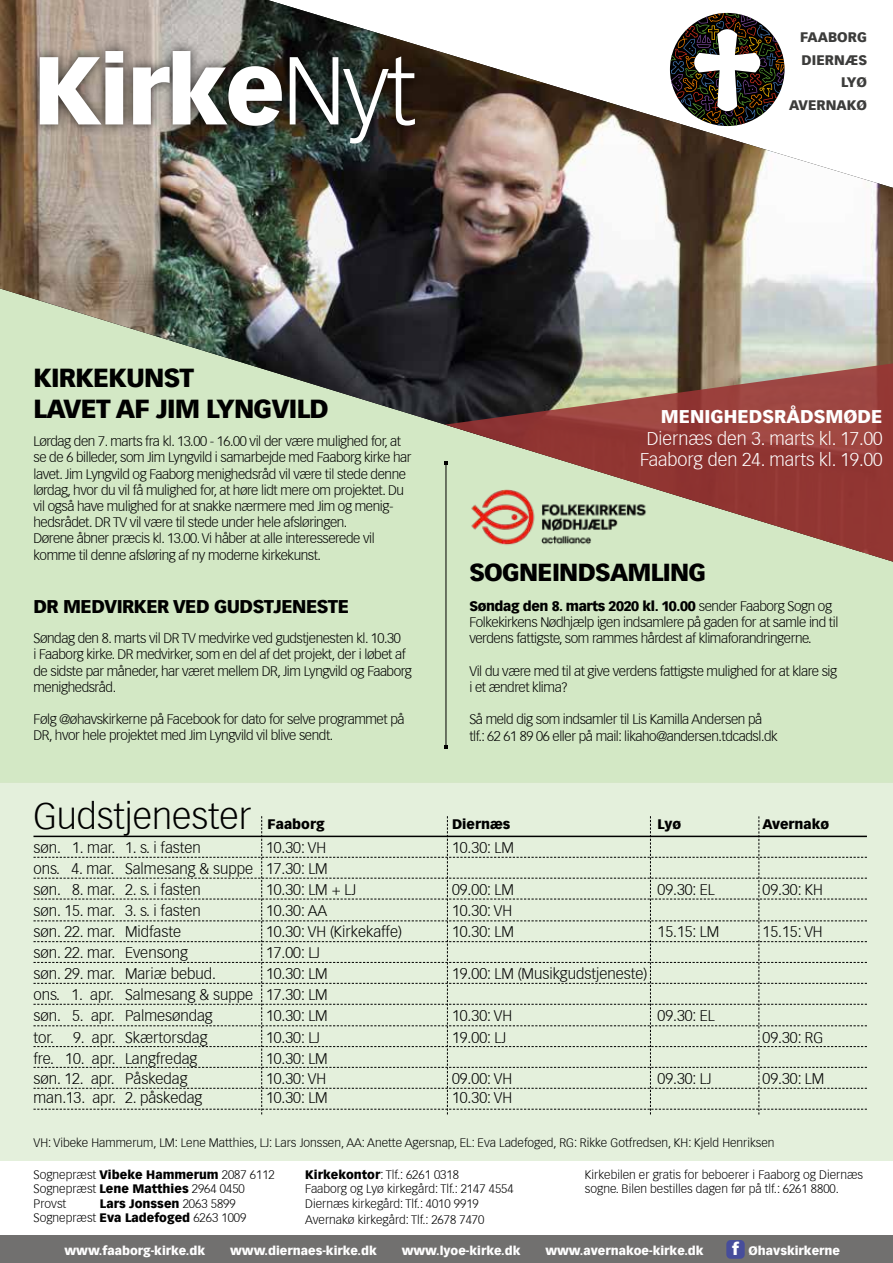
<style>
.page{position:relative;width:893px;height:1263px;background:#fff}
.page>*{position:absolute;margin:0;border:0;box-sizing:border-box;transform-origin:0 0}
.t1{font:900 94.5px "Vectora LH95";letter-spacing:-.025em;color:#fff}
.t2{font:300 36px "Vectora LH45";color:#000}
.t3{font:900 25.5px/30.6px "Vectora LH95";letter-spacing:-.03em;color:#000}
.t4{font:900 24px "Vectora LH95";letter-spacing:-.03em;color:#000}
.t5{font:300 18px/21.6px "Vectora LH45";color:#fff;text-align:center}
.t6{font:900 18px "Vectora LH95";letter-spacing:-.03em;color:#000}
.t7{font:900 18px "Vectora LH95";color:#fff}
.t8{font:300 15px/21px "Vectora LH45";color:#000}
.t9{font:300 13.5px/16.2px "Vectora LH45";letter-spacing:-.03em;color:#000}
.t10{font:900 13.5px "Vectora LH95";letter-spacing:-.015em;color:#000}
.t11{font:900 13.5px/22.5px "Vectora LH95";color:#3c3c3b;text-align:right}
.t12{font:300 12px/14.4px "Vectora LH45";color:#000}
.t13{font:900 12px "Vectora LH95";color:#fff}
.t14{font:900 12px "Vectora LH95";color:#000}
.s1{font-family:"Vectora LH45";font-weight:300}
.s2{font-family:"Vectora LH95";font-weight:900}
.s3{font-size:16.5px}
</style>
<div class="page">
<div style="left:0;top:562px;width:893px;height:221px;background:#d3e8c5"></div>
<div style="left:0;top:783px;width:893px;height:378px;background:#e4f0dc"></div>
<svg style="left:33px;top:816px;width:834px;height:298px"></svg>
<div style="left:0;top:1235px;width:893px;height:28px;background:#71706f"></div>
<hr style="left:446px;top:463px;width:1px;height:284px;background:#000">
<img style="left:0;top:0;width:893px;height:562px">
<div style="left:28px;top:40px;width:398px;height:115px;background:#000;opacity:.75"></div>
<div style="left:726px;top:1240px;width:19px;height:19px;background:#474d9b;border-radius:4px"></div>
<svg style="left:445px;top:362px;width:448px;height:203px;background:#9c6d60"></svg>
<img style="left:469px;top:480px;width:195px;height:71px">
<h1 class="t1" style="left:33px;top:32px;width:384px">Kirke<span class="s1">Nyt</span></h1>
<p class="t11" style="left:789px;top:26px;width:80px">FAABORG<br>DIERNÆS<br>LYØ<br>AVERNAKØ</p>
<h3 class="t3" style="left:33px;top:363px;width:297px">KIRKEKUNST<br>LAVET AF JIM LYNGVILD</h3>
<p class="t9" style="left:33px;top:433px;width:380px">Lørdag den 7. marts fra kl. 13.00 - 16.00 vil der være mulighed for, at se de 6 billeder, som Jim Lyngvild i samarbejde med Faaborg kirke har lavet. Jim Lyngvild og Faaborg menighedsråd vil være til stede denne lørdag, hvor du vil få mulighed for, at høre lidt mere om projektet. Du vil også have mulighed for at snakke nærmere med Jim og menig&shy;hedsrådet. DR TV vil være til stede under hele afsløringen.<br>Dørene åbner præcis kl. 13.00. Vi håber at alle interesserede vil komme til denne afsløring af ny moderne kirkekunst.</p>
<h3 class="t6" style="left:33px;top:596px;width:317px">DR MEDVIRKER VED GUDSTJENESTE</h3>
<p class="t9" style="left:33px;top:630px;width:380px">Søndag den 8. marts vil DR TV medvirke ved gudstjenesten kl. 10.30<br>i Faaborg kirke. DR medvirker, som en del af det projekt, der i løbet af de sidste par måneder, har været mellem DR, Jim Lyngvild og Faaborg menighedsråd.</p>
<p class="t9" style="left:33px;top:711px;width:373px">Følg @øhavskirkerne på Facebook for dato for selve programmet på<br>DR, hvor hele projektet med Jim Lyngvild vil blive sendt.</p>
<h3 class="t7" style="left:661px;top:405px;width:223px">MENIGHEDSRÅDSMØDE</h3>
<h3 class="t5" style="left:640px;top:428px;width:244px">Diernæs den 3. marts kl. 17.00<br>Faaborg den 24. marts kl. 19.00</h3>
<h3 class="t4" style="left:469px;top:558px;width:239px">SOGNEINDSAMLING</h3>
<p class="t10" style="left:469px;top:598px;width:364px">Søndag den 8. marts 2020 kl. 10.00 <span class="s1">sender Faaborg Sogn og</span></p>
<p class="t9" style="left:469px;top:614px;width:370px">Folkekirkens Nødhjælp igen indsamlere på gaden for at samle ind til verdens fattigste, som rammes hårdest af klimaforandringerne.</p>
<p class="t9" style="left:469px;top:663px;width:369px">Vil du være med til at give verdens fattigste mulighed for at klare sig i et ændret klima?</p>
<p class="t9" style="left:469px;top:712px;width:310px">Så meld dig som indsamler til Lis Kamilla Andersen på tlf.: 62 61 89 06 eller på mail: likaho@andersen.tdcadsl.dk</p>
<h2 class="t2" style="left:33px;top:795px;width:220px">Gudstjenester</h2>
<p class="t10" style="left:267px;top:815px;width:58px">Faaborg</p>
<p class="t10" style="left:452px;top:815px;width:60px">Diernæs</p>
<p class="t10" style="left:657px;top:815px;width:25px">Lyø</p>
<p class="t10" style="left:763px;top:815px;width:68px">Avernakø</p>
<p class="t8" style="left:33px;top:837px;width:169px">søn. 1. mar. 1. s. i fasten</p>
<p class="t8" style="left:266px;top:837px;width:62px">10.30: VH</p>
<p class="t8" style="left:452px;top:837px;width:63px">10.30: LM</p>
<p class="t8" style="left:33px;top:858px;width:296px">ons. 4. mar. Salmesang &amp; suppe 17.30: LM søn. 8. mar. 2. s. i fasten</p>
<p class="t8" style="left:266px;top:879px;width:92px">10.30: LM + LJ</p>
<p class="t8" style="left:452px;top:879px;width:63px">09.00: LM</p>
<p class="t8" style="left:657px;top:879px;width:59px">09.30: EL</p>
<p class="t8" style="left:762px;top:879px;width:62px">09.30: KH</p>
<p class="t8" style="left:33px;top:900px;width:169px">søn. 15. mar. 3. s. i fasten</p>
<p class="t8" style="left:266px;top:900px;width:63px">10.30: AA</p>
<p class="t8" style="left:452px;top:900px;width:62px">10.30: VH</p>
<p class="t8" style="left:33px;top:921px;width:149px">søn. 22. mar. Midfaste</p>
<p class="t8" style="left:266px;top:921px;width:137px">10.30: VH (Kirkekaffe)</p>
<p class="t8" style="left:452px;top:921px;width:63px">10.30: LM</p>
<p class="t8" style="left:657px;top:921px;width:63px">15.15: LM</p>
<p class="t8" style="left:762px;top:921px;width:62px">15.15: VH</p>
<p class="t8" style="left:33px;top:942px;width:156px">søn. 22. mar. Evensong</p>
<p class="t8" style="left:266px;top:942px;width:56px">17.00: LJ</p>
<p class="t8" style="left:33px;top:963px;width:184px">søn. 29. mar. Mariæ bebud.</p>
<p class="t8" style="left:266px;top:963px;width:63px">10.30: LM</p>
<p class="t8" style="left:452px;top:963px;width:197px">19.00: LM (Musikgudstjeneste)</p>
<p class="t8" style="left:33px;top:984px;width:296px">ons. 1. apr. Salmesang &amp; suppe 17.30: LM søn. 5. apr. Palmesøndag</p>
<p class="t8" style="left:266px;top:1005px;width:63px">10.30: LM</p>
<p class="t8" style="left:452px;top:1005px;width:62px">10.30: VH</p>
<p class="t8" style="left:657px;top:1005px;width:59px">09.30: EL</p>
<p class="t8" style="left:33px;top:1027px;width:22px">tor.</p>
<p class="t8" style="left:73px;top:1027px;width:136px">9. apr. Skærtorsdag</p>
<p class="t8" style="left:266px;top:1027px;width:56px">10.30: LJ</p>
<p class="t8" style="left:452px;top:1027px;width:56px">19.00: LJ</p>
<p class="t8" style="left:762px;top:1027px;width:62px">09.30: RG</p>
<p class="t8" style="left:33px;top:1048px;width:165px">fre. 10. apr. Langfredag</p>
<p class="t8" style="left:266px;top:1048px;width:63px">10.30: LM</p>
<p class="t8" style="left:33px;top:1068px;width:156px">søn. 12. apr. Påskedag</p>
<p class="t8" style="left:266px;top:1068px;width:62px">10.30: VH</p>
<p class="t8" style="left:452px;top:1068px;width:62px">09.00: VH</p>
<p class="t8" style="left:657px;top:1068px;width:56px">09.30: LJ</p>
<p class="t8" style="left:762px;top:1068px;width:63px">09.30: LM</p>
<p class="t8" style="left:33px;top:1087px;width:170px">man.13. apr. 2. påskedag</p>
<p class="t8" style="left:266px;top:1087px;width:63px">10.30: LM</p>
<p class="t8" style="left:452px;top:1087px;width:62px">10.30: VH</p>
<p class="t12" style="left:33px;top:1135px;width:743px">VH: Vibeke Hammerum, LM: Lene Matthies, LJ: Lars Jonssen, AA: Anette Agersnap, EL: Eva Ladefoged, RG: Rikke Gotfredsen, KH: Kjeld Henriksen</p>
<p class="t12" style="left:33px;top:1168px;width:243px">Sognepræst <span class="s2">Vibeke Hammerum</span> 2087 6112<br>Sognepræst <span class="s2">Lene Matthies</span> 2964 0450<br>Provst</p>
<p class="t14" style="left:100px;top:1196px;width:137px">Lars Jonssen <span class="s1">2063 5899</span></p>
<p class="t12" style="left:33px;top:1211px;width:214px">Sognepræst <span class="s2">Eva Ladefoged</span> 6263 1009</p>
<p class="t12" style="left:305px;top:1168px;width:210px"><span class="s2">Kirkekontor</span>: Tlf.: 6261 0318<br>Faaborg og Lyø kirkegård: Tlf.: 2147 4554<br>Diernæs kirkegård: Tlf.: 4010 9919</p>
<p class="t12" style="left:305px;top:1213px;width:181px">Avernakø kirkegård: Tlf.: 2678 7470</p>
<p class="t12" style="left:585px;top:1168px;width:280px">Kirkebilen er gratis for beboerer i Faaborg og Diernæs sogne. Bilen bestilles dagen før på tlf.: 6261 8800.</p>
<p class="t13" style="left:65px;top:1243px;width:142px">www.faaborg-kirke.dk</p>
<p class="t13" style="left:230px;top:1243px;width:148px">www.diernaes-kirke.dk</p>
<p class="t13" style="left:402px;top:1243px;width:120px">www.lyoe-kirke.dk</p>
<p class="t13" style="left:545px;top:1243px;width:160px">www.avernakoe-kirke.dk</p>
<p class="t13" style="left:732px;top:1243px;width:110px"><span class="s3">f</span> Øhavskirkerne</p>
</div>
